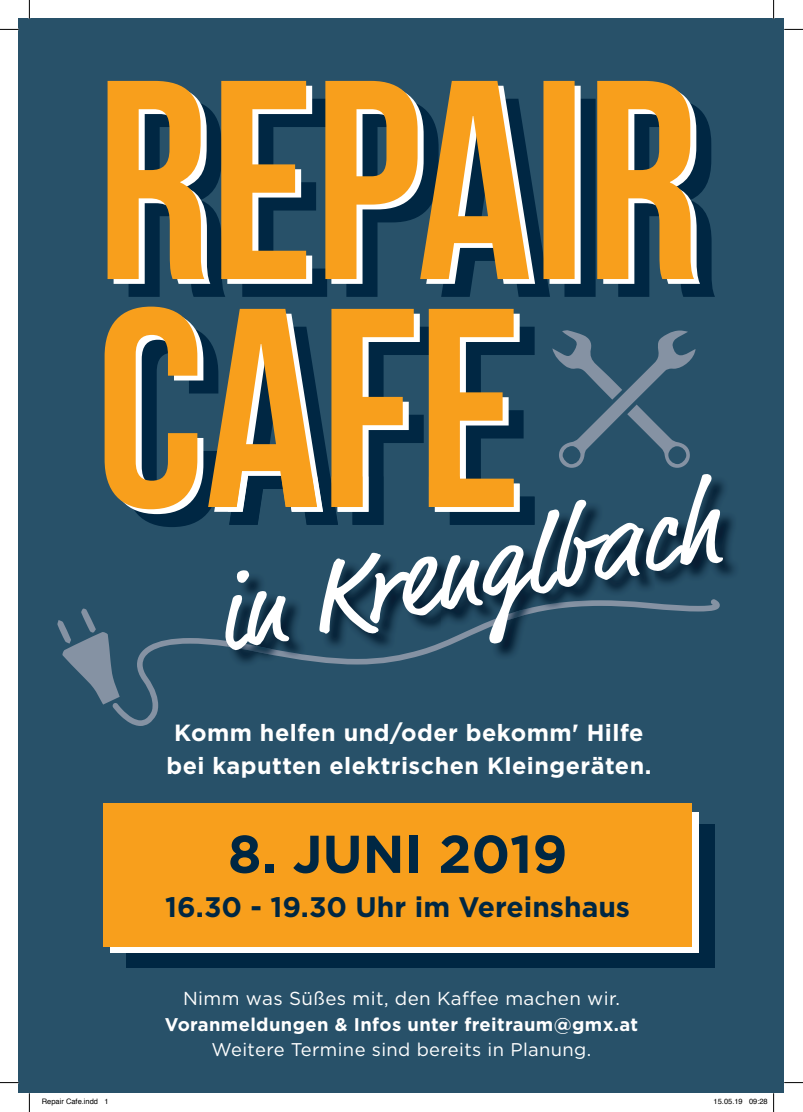
<style>
.page{position:relative;width:803px;height:1112px;background:#fff}
.page>*{position:absolute;margin:0;border:0;box-sizing:border-box;transform-origin:0 0}
.t1{font:107.38px "Market Pro";color:#fff}
.t2{font:700 53.12px "Gotham HTF";color:#002743}
.t3{font:700 28.25px "Gotham HTF";color:#002743}
.t4{font:700 23.38px/32.5px "Gotham HTF";letter-spacing:.02em;color:#fff;text-align:center}
.t5{font:18.75px "Gotham HTF";letter-spacing:.02em;color:#fff}
.t6{font:700 18.38px "Gotham HTF";letter-spacing:.02em;color:#fff}
.t7{font:18.38px "Gotham HTF";letter-spacing:.02em;color:#fff}
.t8{font:7.5px "Helvetica";color:#000}
</style>
<div class="page">
<div style="left:19px;top:19px;width:765px;height:1073px;background:#285169"></div>
<svg style="left:137px;top:326px;width:398px;height:201px"></svg>
<svg style="left:129px;top:110px;width:586px;height:187px;fill:#002743"></svg>
<svg style="left:114px;top:105px;width:586px;height:179px"></svg>
<svg style="left:105px;top:306px;width:409px;height:203px"></svg>
<svg style="left:108px;top:81px;width:586px;height:198px;background:#ab8543"></svg>
<svg style="left:552px;top:330px;width:143px;height:137px"></svg>
<svg style="left:57px;top:608px;width:171px;height:117px"></svg>
<img style="left:228px;top:480px;width:506px;height:185px">
<img style="left:229px;top:476px;width:306px;height:48px">
<img style="left:228px;top:476px;width:292px;height:35px">
<img style="left:228px;top:476px;width:286px;height:31px">
<img style="left:228px;top:599px;width:492px;height:65px">
<div style="left:126px;top:824px;width:588px;height:143px;background:#002743"></div>
<div style="left:111px;top:811px;width:588px;height:141px;background:linear-gradient(to right,#fff,#fff)"></div>
<div style="left:104px;top:802px;width:588px;height:144px;background:#f89f1c"></div>
<svg style="left:0;top:29px;width:19px;height:1px"></svg>
<svg style="left:784px;top:29px;width:19px;height:1px"></svg>
<svg style="left:0;top:1081px;width:19px;height:2px"></svg>
<svg style="left:784px;top:1082px;width:19px;height:1px"></svg>
<svg style="left:29px;top:0;width:1px;height:19px"></svg>
<svg style="left:29px;top:1092px;width:1px;height:19px"></svg>
<svg style="left:773px;top:0;width:1px;height:19px"></svg>
<svg style="left:749px;top:1092px;width:25px;height:19px"></svg>
<h1 class="t1" style="left:203px;top:543px;width:511px;rotate:-10deg">in Krenglbach</h1>
<p class="t4" style="left:166px;top:715px;width:486px">Komm helfen und/oder bekomm' Hilfe bei kaputten elektrischen Kleingeräten.</p>
<h2 class="t2" style="left:228px;top:823px;width:341px">8. JUNI 2019</h2>
<p class="t3" style="left:165px;top:890px;width:466px">16.30 - 19.30 Uhr im Vereinshaus</p>
<p class="t5" style="left:183px;top:988px;width:438px">Nimm was Süßes mit, den Kaffee machen wir.</p>
<p class="t6" style="left:165px;top:1013px;width:475px">Voranmeldungen &amp; Infos unter freitraum@gmx.at</p>
<p class="t7" style="left:212px;top:1038px;width:381px">Weitere Termine sind bereits in Planung.</p>
<p class="t8" style="left:42px;top:1095px;width:68px">Repair Cafe.indd 1</p>
<p class="t8" style="left:713px;top:1095px;width:56px">15.05.19 09:28</p>
</div>
